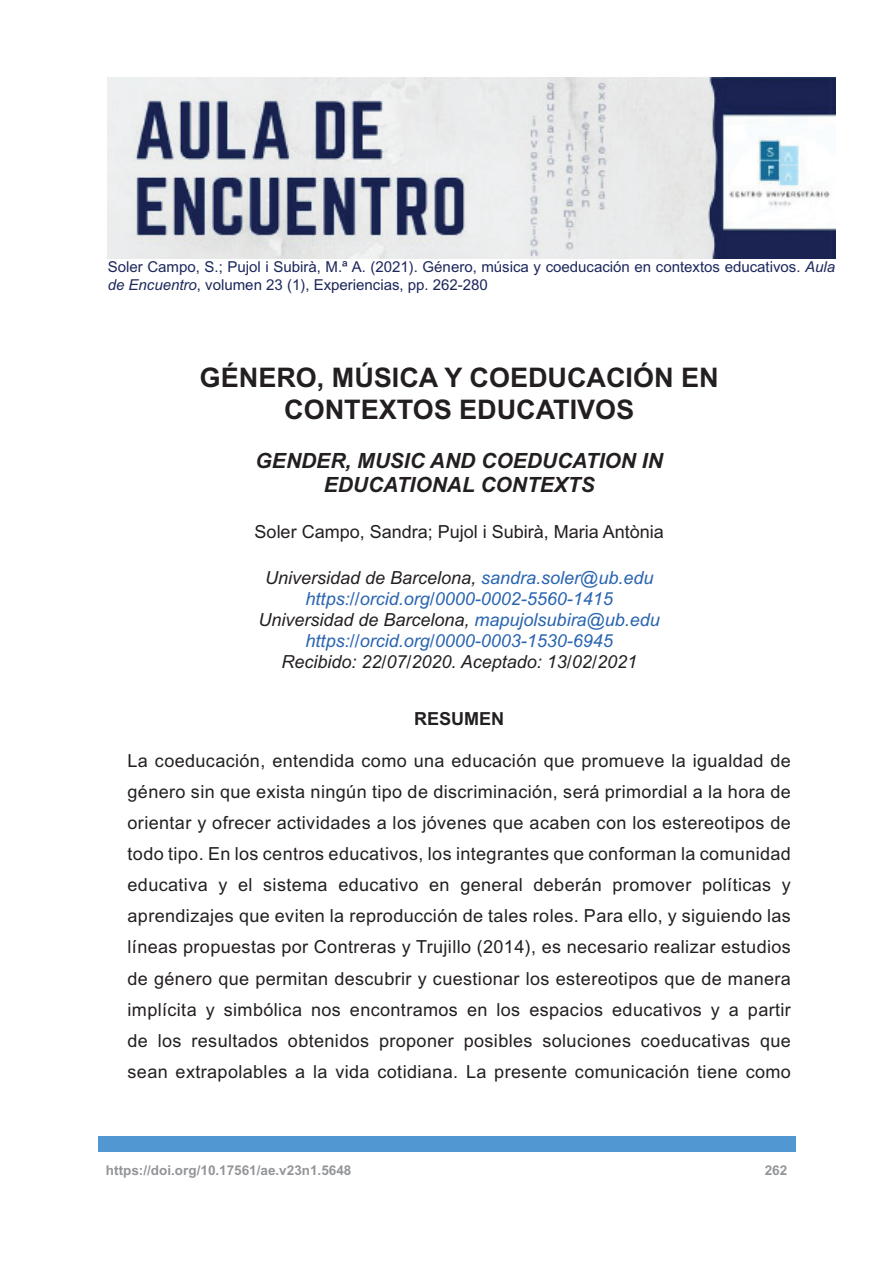
<style>
.page{position:relative;width:893px;height:1263px;background:#fff}
.page>*{position:absolute;margin:0;border:0;box-sizing:border-box;transform-origin:0 0}
.t1{font:700 27px/31.5px "Arial MT Std";color:#231f20;text-align:center}
.t2{font:italic 700 21px/24px "Arial MT Std";color:#231f20;text-align:center}
.t3{font:18px/31px "Arial MT Std";letter-spacing:.02em;color:#231f20;text-align:justify}
.t4{font:italic 18px/21px "Arial MT Std";color:#2864b0;text-align:center}
.t5{font:18px "Arial MT Std";color:#231f20}
.t6{font:italic 18px "Arial MT Std";color:#231f20}
.t7{font:700 18px "Arial MT Std";color:#231f20}
.t8{font:15px/18px "Arial MT Std";color:#1c275a}
.t9{font:700 13.5px "Arial MT Std";color:#939598}
.s1{font-style:italic}
.s2{color:#231f20}
</style>
<div class="page">
<img style="left:108px;top:77px;width:727px;height:182px">
<div style="left:98px;top:1136px;width:697px;height:16px;background:#5198d2"></div>
<p class="t8" style="left:108px;top:258px;width:729px">Soler Campo, S.; Pujol i Subirà, M.ª A. (2021). Género, música y coeducación en contextos educativos. <span class="s1">Aula de Encuentro</span>, volumen 23 (1), Experiencias, pp. 262-280</p>
<h1 class="t1" style="left:200px;top:362px;width:520px">GÉNERO, MÚSICA Y COEDUCACIÓN EN<br>CONTEXTOS EDUCATIVOS</h1>
<p class="t2" style="left:256px;top:448px;width:409px">GENDER, MUSIC AND COEDUCATION IN<br>EDUCATIONAL CONTEXTS</p>
<p class="t5" style="left:255px;top:521px;width:411px">Soler Campo, Sandra; Pujol i Subirà, Maria Antònia</p>
<p class="t4" style="left:258px;top:567px;width:403px"><span class="s2">Universidad de Barcelona,</span> sandra.soler@ub.edu https://orcid.org/0000-0002-5560-1415<br><span class="s2">Universidad de Barcelona,</span> mapujolsubira@ub.edu https://orcid.org/0000-0003-1530-6945</p>
<p class="t6" style="left:281px;top:651px;width:357px">Recibido: 22/07/2020. Aceptado: 13/02/2021</p>
<p class="t7" style="left:414px;top:708px;width:91px">RESUMEN</p>
<p class="t3" style="left:128px;top:745px;width:665px">La coeducación, entendida como una educación que promueve la igualdad de género sin que exista ningún tipo de discriminación, será primordial a la hora de orientar y ofrecer actividades a los jóvenes que acaben con los estereotipos de todo tipo. En los centros educativos, los integrantes que conforman la comunidad educativa y el sistema educativo en general deberán promover políticas y aprendizajes que eviten la reproducción de tales roles. Para ello, y siguiendo las líneas propuestas por Contreras y Trujillo (2014), es necesario realizar estudios de género que permitan descubrir y cuestionar los estereotipos que de manera implícita y simbólica nos encontramos en los espacios educativos y a partir de los resultados obtenidos proponer posibles soluciones coeducativas que sean extrapolables a la vida cotidiana. La presente comunicación tiene como</p>
<p class="t9" style="left:106px;top:1162px;width:247px">https://doi.org/10.17561/ae.v23n1.5648</p>
<p class="t9" style="left:765px;top:1162px;width:24px">262</p>
</div>
